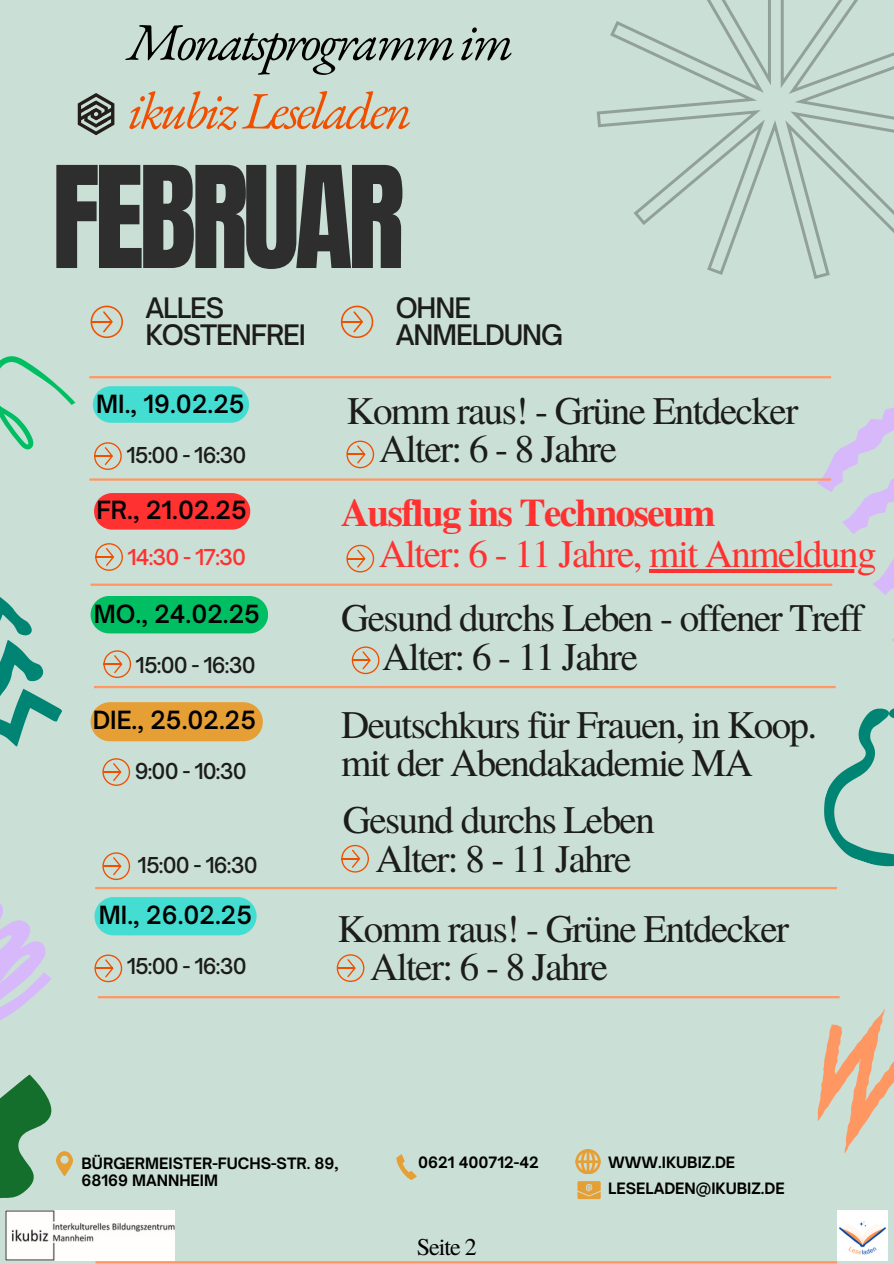
<style>
.page{position:relative;width:894px;height:1264px;background:#fff}
.page>*{position:absolute;margin:0;border:0;box-sizing:border-box;transform-origin:0 0}
.t1{font:120px "Anton";letter-spacing:-.045em;color:#2e2e2e}
.t2{font:italic 52.5px/68.7px "EB Garamond";letter-spacing:-.06em;color:#000}
.t3{font:39px/38.2px "Te X Gyre Termes";letter-spacing:-.04em;color:#1c1c1c}
.t4{font:39px "Te X Gyre Termes";letter-spacing:-.04em;color:#ff3131}
.t5{font:700 39px "Te X Gyre Termes";letter-spacing:-.04em;color:#ff3131}
.t6{font:500 27px/27px "Open Sauce One";letter-spacing:-.04em;color:#1c1c1c}
.t7{font:600 24px "Open Sauce One";color:#000}
.t8{font:24px "Te X Gyre Termes";letter-spacing:-.04em;color:#000}
.t9{font:500 21px "Open Sauce One";letter-spacing:-.04em;color:#1c1c1c}
.t10{font:500 21px "Open Sauce One";letter-spacing:-.04em;color:#ff3131}
.t11{font:700 15px "Open Sauce One";color:#000}
.s1{color:#f14f00}
</style>
<div class="page">
<div style="left:0;top:0;width:893px;height:1263px;background:#cadfd5"></div>
<svg style="left:78px;top:93px;width:36px;height:42px"></svg>
<svg style="left:816px;top:376px;width:77px;height:265px"></svg>
<svg style="left:824px;top:708px;width:69px;height:181px"></svg>
<svg style="left:0;top:356px;width:76px;height:94px"></svg>
<svg style="left:596px;top:0;width:297px;height:279px"></svg>
<svg style="left:817px;top:1009px;width:76px;height:144px"></svg>
<svg style="left:0;top:903px;width:52px;height:117px"></svg>
<svg style="left:0;top:597px;width:62px;height:150px"></svg>
<img style="left:837px;top:1210px;width:50px;height:50px">
<img style="left:121px;top:1210px;width:53px;height:50px">
<svg style="left:90px;top:305px;width:33px;height:33px"></svg>
<svg style="left:341px;top:305px;width:32px;height:33px"></svg>
<hr style="left:89px;top:478px;width:741px;height:2px;background:#ff9762">
<svg style="left:94px;top:493px;width:156px;height:36px;background:#fc3938"></svg>
<svg style="left:95px;top:543px;width:28px;height:28px"></svg>
<hr style="left:649px;top:569px;width:225px;height:4px;background:#ff3131">
<svg style="left:346px;top:545px;width:28px;height:27px"></svg>
<hr style="left:90px;top:583px;width:742px;height:3px;background:#ff9762">
<svg style="left:346px;top:440px;width:28px;height:28px"></svg>
<svg style="left:93px;top:386px;width:156px;height:37px;background:#4cddd2"></svg>
<svg style="left:94px;top:442px;width:28px;height:28px"></svg>
<hr style="left:94px;top:686px;width:741px;height:2px;background:#ff9762">
<hr style="left:96px;top:1261px;width:741px;height:2px;background:#ff9762">
<svg style="left:103px;top:650px;width:28px;height:28px"></svg>
<div style="left:90px;top:596px;width:178px;height:37px;background:#00bf63;border-radius:19px"></div>
<svg style="left:351px;top:646px;width:28px;height:28px"></svg>
<hr style="left:95px;top:887px;width:741px;height:2px;background:#ff9762">
<div style="left:94px;top:897px;width:162px;height:38px;background:#44ddd2;border-radius:19px"></div>
<svg style="left:94px;top:954px;width:28px;height:28px"></svg>
<svg style="left:336px;top:954px;width:28px;height:27px"></svg>
<hr style="left:98px;top:996px;width:741px;height:2px;background:#ff9762">
<svg style="left:102px;top:758px;width:28px;height:28px"></svg>
<svg style="left:90px;top:702px;width:173px;height:39px;background:#e4a23d"></svg>
<svg style="left:102px;top:852px;width:28px;height:28px"></svg>
<svg style="left:577px;top:1181px;width:23px;height:18px"></svg>
<svg style="left:575px;top:1149px;width:25px;height:24px"></svg>
<svg style="left:396px;top:1154px;width:20px;height:25px"></svg>
<svg style="left:0;top:1074px;width:121px;height:189px"></svg>
<hr style="left:89px;top:376px;width:741px;height:2px;background:#ff9762">
<svg style="left:341px;top:844px;width:28px;height:28px"></svg>
<p class="t2" style="left:128px;top:7px;width:387px">Monatsprogrammim <span class="s1">ikubizLeseladen</span></p>
<p class="t1" style="left:52px;top:131px;width:354px">FEBRUAR</p>
<h2 class="t6" style="left:145px;top:295px;width:162px">ALLES<br>KOSTENFREI</h2>
<h1 class="t6" style="left:395px;top:295px;width:169px">OHNE<br>ANMELDUNG</h1>
<p class="t7" style="left:96px;top:389px;width:150px">MI., 19.02.25</p>
<h6 class="t9" style="left:126px;top:442px;width:122px">15:00 - 16:30</h6>
<p class="t3" style="left:379px;top:389px;width:420px;text-indent:-33px">Komm raus! - Grüne Entdecker<br>Alter: 6 - 8 Jahre</p>
<p class="t5" style="left:341px;top:482px;width:376px">Ausflug ins Technoseum</p>
<h5 class="t7" style="left:96px;top:495px;width:152px">FR., 21.02.25</h5>
<p class="t10" style="left:127px;top:544px;width:120px">14:30 - 17:30</p>
<h5 class="t4" style="left:378px;top:526px;width:499px">Alter: 6 - 11 Jahre, mit Anmeldung</h5>
<h4 class="t7" style="left:94px;top:599px;width:167px">MO., 24.02.25</h4>
<p class="t3" style="left:382px;top:597px;width:482px;text-indent:-41px">Gesund durchs Leben - offener Treff<br>Alter: 6 - 11 Jahre</p>
<p class="t9" style="left:135px;top:651px;width:122px">15:00 - 16:30</p>
<p class="t7" style="left:93px;top:705px;width:165px">DIE., 25.02.25</p>
<p class="t3" style="left:341px;top:703px;width:477px">Deutschkurs für Frauen, in Koop. mit der Abendakademie MA</p>
<h4 class="t9" style="left:135px;top:757px;width:113px">9:00 - 10:30</h4>
<p class="t9" style="left:137px;top:852px;width:122px">15:00 - 16:30</p>
<p class="t3" style="left:342px;top:799px;width:313px;text-align:center">Gesund durchs Leben<br>Alter: 8 - 11 Jahre</p>
<h3 class="t7" style="left:99px;top:899px;width:155px">MI., 26.02.25</h3>
<h6 class="t3" style="left:370px;top:907px;width:420px;text-indent:-33px">Komm raus! - Grüne Entdecker<br>Alter: 6 - 8 Jahre</h6>
<p class="t9" style="left:127px;top:952px;width:122px">15:00 - 16:30</p>
<p class="t11" style="left:81px;top:1153px;width:258px">BÜRGERMEISTER-FUCHS-STR. 89,</p>
<h4 class="t11" style="left:418px;top:1152px;width:122px">0621 400712-42</h4>
<h6 class="t11" style="left:81px;top:1170px;width:138px">68169 MANNHEIM</h6>
<p class="t8" style="left:416px;top:1229px;width:62px">Seite 2</p>
<p class="t11" style="left:608px;top:1152px;width:128px">WWW.IKUBIZ.DE</p>
<p class="t11" style="left:608px;top:1178px;width:178px">LESELADEN@IKUBIZ.DE</p>
</div>
